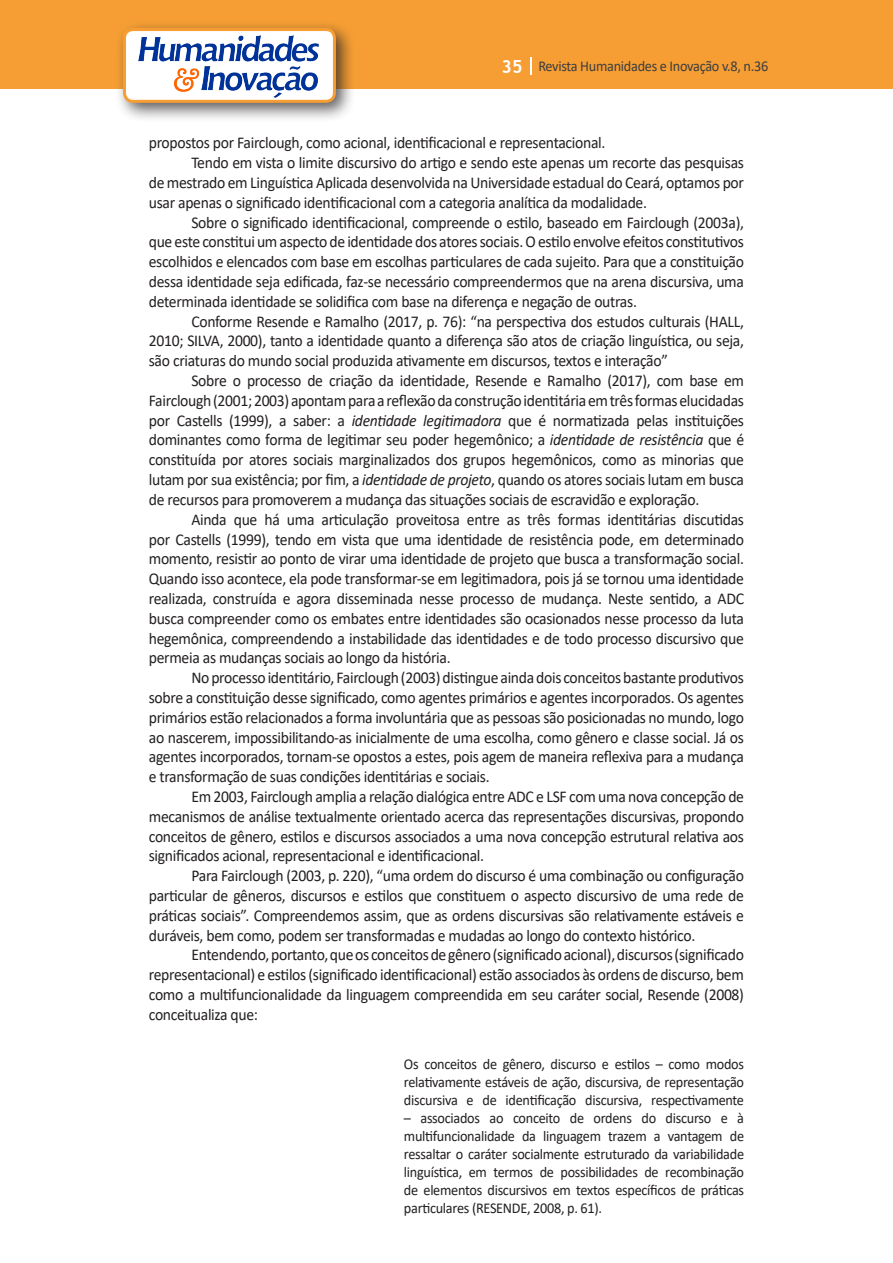
<style>
.page{position:relative;width:893px;height:1263px;background:#fff}
.page>*{position:absolute;margin:0;border:0;box-sizing:border-box;transform-origin:0 0}
.texto{font:16.5px/19.8px "Calibri";letter-spacing:-.02em;color:#231f20;text-align:justify;scale:.95 1}
.citacao{font:15px/18px "Calibri";letter-spacing:-.02em;color:#231f20;text-align:justify;scale:.95 1}
.t1{font:15px "Calibri";letter-spacing:-.02em;color:#3e3e3f;scale:.95 1}
.s1{font-family:"Trebuchet MS";font-weight:700;font-size:18px;color:#fff}
.s2{font-style:italic}
</style>
<div class="page">
<div style="left:0;top:0;width:893px;height:88px;background:#f69e34"></div>
<svg style="left:530px;top:57px;width:2px;height:18px"></svg>
<div style="left:115px;top:20px;width:241px;height:103px;background:#231f20;opacity:.75"></div>
<div style="left:125px;top:30px;width:209px;height:71px;background:#fff;border-radius:9px"></div>
<img style="left:138px;top:35px;width:181px;height:62px">
<div style="left:123px;top:28px;width:213px;height:75px;border:3px solid #f69e34;border-radius:9px"></div>
<p class="t1" style="left:501px;top:56px;width:282px"><span class="s1">35</span> Revista Humanidades e Inovação v.8, n.36</p>
<p class="texto" style="left:149px;top:133px;width:482px">propostos por Fairclough, como acional, identificacional e representacional.</p>
<p class="texto" style="left:149px;top:152px;width:628px;text-indent:43px">Tendo em vista o limite discursivo do artigo e sendo este apenas um recorte das pesquisas de mestrado em Linguística Aplicada desenvolvida na Universidade estadual do Ceará, optamos por usar apenas o significado identificacional com a categoria analítica da modalidade.</p>
<p class="texto" style="left:149px;top:212px;width:628px;text-indent:43px">Sobre o significado identificacional, compreende o estilo, baseado em Fairclough (2003a), que este constitui um aspecto de identidade dos atores sociais. O estilo envolve efeitos constitutivos escolhidos e elencados com base em escolhas particulares de cada sujeito. Para que a constituição dessa identidade seja edificada, faz-se necessário compreendermos que na arena discursiva, uma determinada identidade se solidifica com base na diferença e negação de outras.</p>
<p class="texto" style="left:149px;top:311px;width:628px;text-indent:43px">Conforme Resende e Ramalho (2017, p. 76): “na perspectiva dos estudos culturais (HALL, 2010; SILVA, 2000), tanto a identidade quanto a diferença são atos de criação linguística, ou seja, são criaturas do mundo social produzida ativamente em discursos, textos e interação”</p>
<p class="texto" style="left:149px;top:370px;width:628px;text-indent:43px">Sobre o processo de criação da identidade, Resende e Ramalho (2017), com base em Fairclough (2001; 2003) apontam para a reflexão da construção identitária em três formas elucidadas por Castells (1999), a saber: a <span class="s2">identidade legitimadora</span> que é normatizada pelas instituições dominantes como forma de legitimar seu poder hegemônico; a <span class="s2">identidade de resistência</span> que é constituída por atores sociais marginalizados dos grupos hegemônicos, como as minorias que lutam por sua existência; por fim, a <span class="s2">identidade de projeto</span>, quando os atores sociais lutam em busca de recursos para promoverem a mudança das situações sociais de escravidão e exploração.</p>
<p class="texto" style="left:149px;top:509px;width:628px;text-indent:43px">Ainda que há uma articulação proveitosa entre as três formas identitárias discutidas por Castells (1999), tendo em vista que uma identidade de resistência pode, em determinado momento, resistir ao ponto de virar uma identidade de projeto que busca a transformação social.<br>Quando isso acontece, ela pode transformar-se em legitimadora, pois já se tornou uma identidade realizada, construída e agora disseminada nesse processo de mudança. Neste sentido, a ADC busca compreender como os embates entre identidades são ocasionados nesse processo da luta hegemônica, compreendendo a instabilidade das identidades e de todo processo discursivo que permeia as mudanças sociais ao longo da história.</p>
<p class="texto" style="left:149px;top:667px;width:628px;text-indent:43px">No processo identitário, Fairclough (2003) distingue ainda dois conceitos bastante produtivos sobre a constituição desse significado, como agentes primários e agentes incorporados. Os agentes primários estão relacionados a forma involuntária que as pessoas são posicionadas no mundo, logo ao nascerem, impossibilitando-as inicialmente de uma escolha, como gênero e classe social. Já os agentes incorporados, tornam-se opostos a estes, pois agem de maneira reflexiva para a mudança e transformação de suas condições identitárias e sociais.</p>
<p class="texto" style="left:149px;top:786px;width:628px;text-indent:43px">Em 2003, Fairclough amplia a relação dialógica entre ADC e LSF com uma nova concepção de mecanismos de análise textualmente orientado acerca das representações discursivas, propondo conceitos de gênero, estilos e discursos associados a uma nova concepção estrutural relativa aos significados acional, representacional e identificacional.</p>
<p class="texto" style="left:149px;top:865px;width:628px;text-indent:43px">Para Fairclough (2003, p. 220), “uma ordem do discurso é uma combinação ou configuração particular de gêneros, discursos e estilos que constituem o aspecto discursivo de uma rede de práticas sociais”. Compreendemos assim, que as ordens discursivas são relativamente estáveis e duráveis, bem como, podem ser transformadas e mudadas ao longo do contexto histórico.</p>
<p class="texto" style="left:149px;top:944px;width:628px;text-indent:43px">Entendendo, portanto, que os conceitos de gênero (significado acional), discursos (significado representacional) e estilos (significado identificacional) estão associados às ordens de discurso, bem como a multifuncionalidade da linguagem compreendida em seu caráter social, Resende (2008) conceitualiza que:</p>
<p class="citacao" style="left:404px;top:1054px;width:360px">Os conceitos de gênero, discurso e estilos – como modos relativamente estáveis de ação, discursiva, de representação discursiva e de identificação discursiva, respectivamente</p>
<p class="citacao" style="left:404px;top:1108px;width:360px">– associados ao conceito de ordens do discurso e à multifuncionalidade da linguagem trazem a vantagem de ressaltar o caráter socialmente estruturado da variabilidade linguística, em termos de possibilidades de recombinação de elementos discursivos em textos específicos de práticas particulares (RESENDE, 2008, p. 61).</p>
</div>
